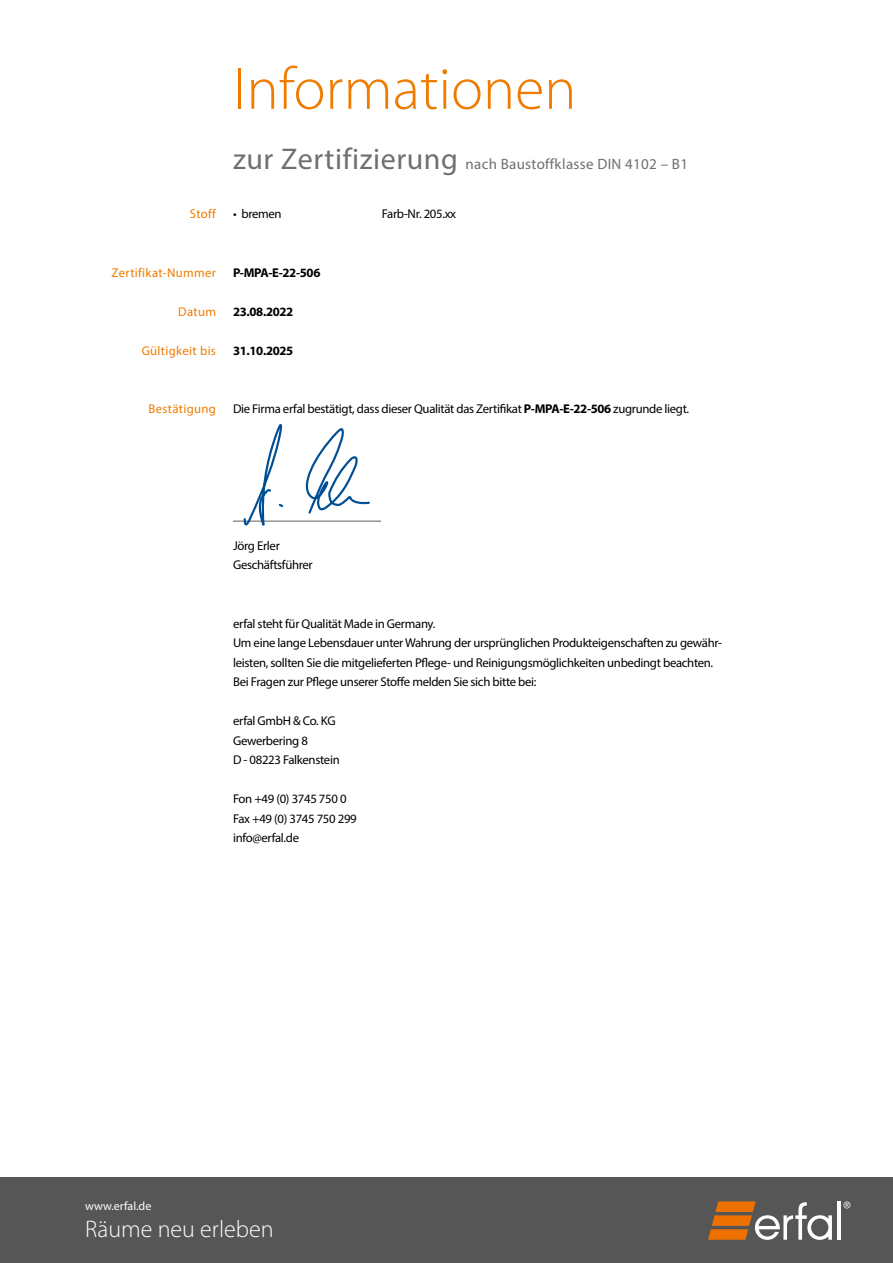
<style>
.page{position:relative;width:893px;height:1263px;background:#fff}
.page>*{position:absolute;margin:0;border:0;box-sizing:border-box;transform-origin:0 0}
.t1{font:300 60px "Myriad Pro";color:#ef7c00}
.t2{font:300 24px "Myriad Pro";color:#fff}
.t3{font:15px "Myriad Pro";letter-spacing:.02em;color:#6f6f6e}
.t4{font:12.75px/19.5px "Myriad Pro";letter-spacing:-.025em;color:#000}
.t5{font:12.75px "Myriad Pro";letter-spacing:.025em;color:#ef7c00}
.t6{font:700 12.75px "Myriad Pro";letter-spacing:-.025em;color:#000}
.t7{font:12px "Myriad Pro";color:#fff}
.s1{font-size:30px}
.s2{font-weight:700}
</style>
<div class="page">
<div style="left:0;top:1177px;width:893px;height:86px;background:#565656"></div>
<hr style="left:837px;top:1201px;width:3px;height:39px;background:#fff">
<svg style="left:843px;top:1201px;width:7px;height:7px"></svg>
<svg style="left:708px;top:1201px;width:124px;height:39px"></svg>
<hr style="left:233px;top:521px;width:148px;height:1px;background:#6f6f6e">
<svg style="left:243px;top:424px;width:128px;height:102px"></svg>
<h1 class="t1" style="left:233px;top:53px;width:345px">Informationen</h1>
<p class="t3" style="left:233px;top:154px;width:457px"><span class="s1">zur Zertifizierung</span> nach Baustoffklasse DIN 4102 – B1</p>
<p class="t5" style="left:190px;top:206px;width:28px">Stoff</p>
<p class="t4" style="left:233px;top:204px;width:50px">• bremen</p>
<p class="t4" style="left:382px;top:204px;width:76px">Farb-Nr. 205.xx</p>
<p class="t5" style="left:112px;top:264px;width:106px">Zertifikat-Nummer</p>
<p class="t6" style="left:233px;top:264px;width:89px">P-MPA-E-22-506</p>
<p class="t5" style="left:178px;top:303px;width:39px">Datum</p>
<p class="t5" style="left:142px;top:342px;width:76px">Gültigkeit bis</p>
<p class="t6" style="left:233px;top:303px;width:62px">23.08.2022</p>
<p class="t6" style="left:233px;top:342px;width:62px">31.10.2025</p>
<p class="t5" style="left:149px;top:401px;width:69px">Bestätigung</p>
<p class="t4" style="left:233px;top:399px;width:458px">Die Firma erfal bestätigt, dass dieser Qualität das Zertifikat <span class="s2">P-MPA-E-22-506</span> zugrunde liegt.</p>
<p class="t4" style="left:233px;top:535px;width:81px">Jörg Erler<br>Geschäftsführer</p>
<p class="t4" style="left:233px;top:613px;width:491px">erfal steht für Qualität Made in Germany.<br>Um eine lange Lebensdauer unter Wahrung der ursprünglichen Produkteigenschaften zu gewähr&shy;leisten, sollten Sie die mitgelieferten Pflege- und Reinigungsmöglichkeiten unbedingt beachten.<br>Bei Fragen zur Pflege unserer Stoffe melden Sie sich bitte bei:</p>
<p class="t4" style="left:233px;top:711px;width:108px">erfal GmbH &amp; Co. KG<br>Gewerbering 8<br>D - 08223 Falkenstein</p>
<p class="t4" style="left:233px;top:789px;width:125px">Fon +49 (0) 3745 750 0<br>Fax +49 (0) 3745 750 299 info@erfal.de</p>
<p class="t7" style="left:85px;top:1199px;width:68px">www.erfal.de</p>
<h2 class="t2" style="left:85px;top:1215px;width:190px">Räume neu erleben</h2>
</div>
